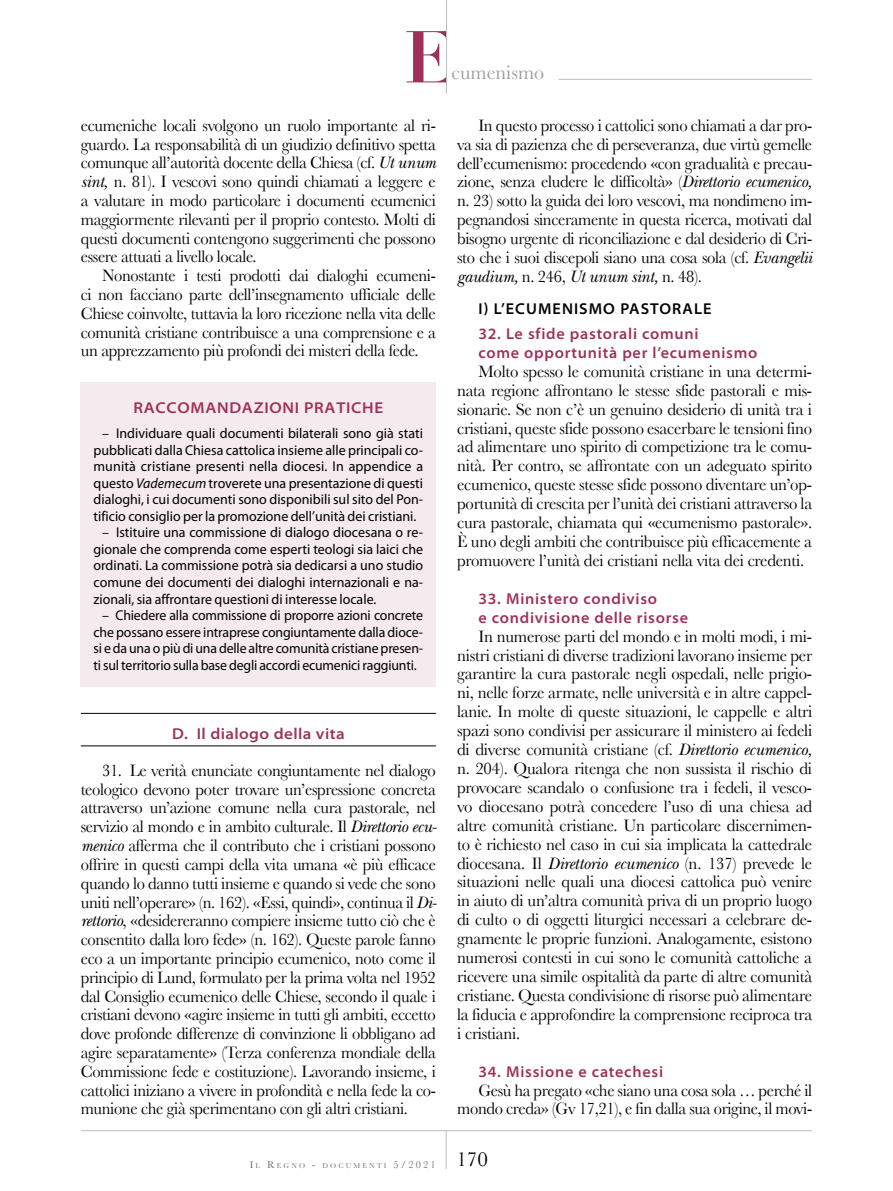
<style>
.page{position:relative;width:893px;height:1191px;background:#fff}
.page>*{position:absolute;margin:0;border:0;box-sizing:border-box;transform-origin:0 0}
.t1{font:700 72px "Didot LT";color:#9e3159}
.t2{font:20.1px "Baskerville";color:#9c9e9f}
.t3{font:17.25px/18.8px "Baskerville";letter-spacing:-.02em;color:#000;text-align:justify;scale:.96 1}
.t4{font:17.25px/18.9px "Baskerville";letter-spacing:-.02em;color:#000;text-align:justify}
.t5{font:italic 17.25px "New Baskerville Std";letter-spacing:-.02em;color:#000;scale:.96 1}
.t6{font:600 semi-expanded 15.75px/18.9px "Myriad Pro";letter-spacing:.05em;color:#9e3159;scale:.95 1}
.t7{font:600 semi-expanded 15.75px "Myriad Pro";letter-spacing:.05em;color:#9e3159}
.t8{font:600 semi-expanded 15.75px "Myriad Pro";letter-spacing:.07em;color:#000;scale:.95 1}
.t9{font:600 semi-expanded 15.75px "Myriad Pro";letter-spacing:.025em;color:#9e3159}
.t10{font:14.25px/16.5px "Myriad Pro";color:#000;text-align:center}
.t11{font:7.35px "Baskerville";letter-spacing:.285em;color:#707172}
.s1{font-family:"New Baskerville Std";font-style:italic}
.s2{font-style:italic}
.s3{font-family:"Baskerville";font-style:normal}
.s4{font-size:10.5px}
</style>
<div class="page">
<hr style="left:81px;top:1130px;width:731px;height:1px;background:#bbbdbe">
<hr style="left:446px;top:1130px;width:1px;height:39px;background:#bbbdbe">
<hr style="left:558px;top:79px;width:254px;height:1px;background:#bbbdbe">
<hr style="left:446px;top:0;width:1px;height:94px;background:#bbbdbe">
<div style="left:81px;top:383px;width:355px;height:304px;background:#f5eaee"></div>
<hr style="left:81px;top:713px;width:355px;height:1px;background:#000">
<hr style="left:81px;top:745px;width:355px;height:1px;background:#000">
<h1 class="t1" style="left:404px;top:13px;width:53px">E</h1>
<p class="t2" style="left:451px;top:61px;width:94px">cumenismo</p>
<p class="t3" style="left:81px;top:116px;width:371px">ecumeniche locali svolgono un ruolo importante al ri&shy;guardo. La responsabilità di un giudizio definitivo spetta comunque all’autorità docente della Chiesa (cf. <span class="s1">Ut unum sint,</span> n. 81). I vescovi sono quindi chiamati a leggere e a valutare in modo particolare i documenti ecumenici maggiormente rilevanti per il proprio contesto. Molti di questi documenti contengono suggerimenti che possono essere attuati a livello locale.</p>
<p class="t3" style="left:81px;top:266px;width:371px;text-indent:21px">Nonostante i testi prodotti dai dialoghi ecumeni&shy;ci non facciano parte dell’insegnamento ufficiale delle Chiese coinvolte, tuttavia la loro ricezione nella vita delle comunità cristiane contribuisce a una comprensione e a un apprezzamento più profondi dei misteri della fede.</p>
<p class="t7" style="left:133px;top:399px;width:251px">RACCOMANDAZIONI PRATICHE</p>
<p class="t10" style="left:94px;top:425px;width:331px">– Individuare quali documenti bilaterali sono già stati pubblicati dalla Chiesa cattolica insieme alle principali co&shy;munità cristiane presenti nella diocesi. In appendice a questo <span class="s2">Vademecum</span> troverete una presentazione di questi dialoghi, i cui documenti sono disponibili sul sito del Pon&shy;tificio consiglio per la promozione dell’unità dei cristiani.</p>
<p class="t10" style="left:94px;top:524px;width:331px;text-align:justify;text-indent:9px">– Istituire una commissione di dialogo diocesana o re&shy;gionale che comprenda come esperti teologi sia laici che ordinati. La commissione potrà sia dedicarsi a uno studio comune dei documenti dei dialoghi internazionali e na&shy;zionali, sia affrontare questioni di interesse locale.</p>
<p class="t10" style="left:94px;top:607px;width:331px">– Chiedere alla commissione di proporre azioni concrete che possano essere intraprese congiuntamente dalla dioce&shy;si e da una o più di una delle altre comunità cristiane presen&shy;ti sul territorio sulla base degli accordi ecumenici raggiunti.</p>
<p class="t9" style="left:172px;top:725px;width:174px">D. Il dialogo della vita</p>
<p class="t3" style="left:81px;top:760px;width:372px;text-indent:21px">31. Le verità enunciate congiuntamente nel dialogo teologico devono poter trovare un’espressione concreta attraverso un’azione comune nella cura pastorale, nel servizio al mondo e in ambito culturale. Il <span class="s1">Direttorio ecu&shy;menico</span> afferma che il contributo che i cristiani possono offrire in questi campi della vita umana «è più efficace quando lo danno tutti insieme e quando si vede che sono uniti nell’operare» (n. 162). «Essi, quindi», continua il <span class="s1">Di&shy;rettorio</span>, «desidereranno compiere insieme tutto ciò che è consentito dalla loro fede» (n. 162). Queste parole fanno eco a un importante principio ecumenico, noto come il principio di Lund, formulato per la prima volta nel 1952 dal Consiglio ecumenico delle Chiese, secondo il quale i cristiani devono «agire insieme in tutti gli ambiti, eccetto dove profonde differenze di convinzione li obbligano ad agire separatamente» (Terza conferenza mondiale della Commissione fede e costituzione). Lavorando insieme, i cattolici iniziano a vivere in profondità e nella fede la co&shy;munione che già sperimentano con gli altri cristiani.</p>
<p class="t3" style="left:457px;top:115px;width:371px;text-indent:21px">In questo processo i cattolici sono chiamati a dar pro&shy;va sia di pazienza che di perseveranza, due virtù gemelle dell’ecumenismo: procedendo «con gradualità e precau&shy;zione, senza eludere le difficoltà» (<span class="s1">Direttorio ecumenico, </span>n. 23) sotto la guida dei loro vescovi, ma nondimeno im&shy;pegnandosi sinceramente in questa ricerca, motivati dal bisogno urgente di riconciliazione e dal desiderio di Cri&shy;sto che i suoi discepoli siano una cosa sola (cf. <span class="s1">Evangelii</span></p>
<p class="t5" style="left:457px;top:266px;width:256px">gaudium, <span class="s3">n. 246,</span> Ut unum sint, <span class="s3">n. 48).</span></p>
<p class="t8" style="left:478px;top:300px;width:247px">I) L’ECUMENISMO PASTORALE</p>
<p class="t6" style="left:478px;top:324px;width:295px">32. Le sfide pastorali comuni<br>come opportunità per l’ecumenismo</p>
<p class="t4" style="left:457px;top:361px;width:357px;text-indent:21px">Molto spesso le comunità cristiane in una determi&shy;nata regione affrontano le stesse sfide pastorali e mis&shy;sionarie. Se non c’è un genuino desiderio di unità tra i cristiani, queste sfide possono esacerbare le tensioni fino ad alimentare uno spirito di competizione tra le comu&shy;nità. Per contro, se affrontate con un adeguato spirito ecumenico, queste stesse sfide possono diventare un’op&shy;portunità di crescita per l’unità dei cristiani attraverso la cura pastorale, chiamata qui «ecumenismo pastorale».<br>È uno degli ambiti che contribuisce più efficacemente a promuovere l’unità dei cristiani nella vita dei credenti.</p>
<p class="t6" style="left:478px;top:589px;width:222px">33. Ministero condiviso<br>e condivisione delle risorse</p>
<p class="t4" style="left:457px;top:626px;width:357px;text-indent:21px">In numerose parti del mondo e in molti modi, i mi&shy;nistri cristiani di diverse tradizioni lavorano insieme per garantire la cura pastorale negli ospedali, nelle prigio&shy;ni, nelle forze armate, nelle università e in altre cappel&shy;lanie. In molte di queste situazioni, le cappelle e altri spazi sono condivisi per assicurare il ministero ai fedeli di diverse comunità cristiane (cf. <span class="s1">Direttorio ecumenico, </span>n. 204). Qualora ritenga che non sussista il rischio di provocare scandalo o confusione tra i fedeli, il vesco&shy;vo diocesano potrà concedere l’uso di una chiesa ad altre comunità cristiane. Un particolare discernimen&shy;to è richiesto nel caso in cui sia implicata la cattedrale diocesana. Il <span class="s1">Direttorio ecumenico</span> (n. 137) prevede le situazioni nelle quali una diocesi cattolica può venire in aiuto di un’altra comunità priva di un proprio luogo di culto o di oggetti liturgici necessari a celebrare de&shy;gnamente le proprie funzioni. Analogamente, esistono numerosi contesti in cui sono le comunità cattoliche a ricevere una simile ospitalità da parte di altre comunità cristiane. Questa condivisione di risorse può alimentare la fiducia e approfondire la comprensione reciproca tra i cristiani.</p>
<p class="t6" style="left:478px;top:1062px;width:196px">34. Missione e catechesi</p>
<p class="t3" style="left:457px;top:1080px;width:371px;text-align:right">Gesù ha pregato «che siano una cosa sola … perché il mondo creda» (Gv 17,21), e fin dalla sua origine, il movi-</p>
<p class="t11" style="left:250px;top:1160px;width:240px"><span class="s4">I</span>L <span class="s4">R</span>EGNO <span class="s4">-</span> DOCUMENTI <span class="s4">5/2021</span> <sup>170</sup></p>
</div>
